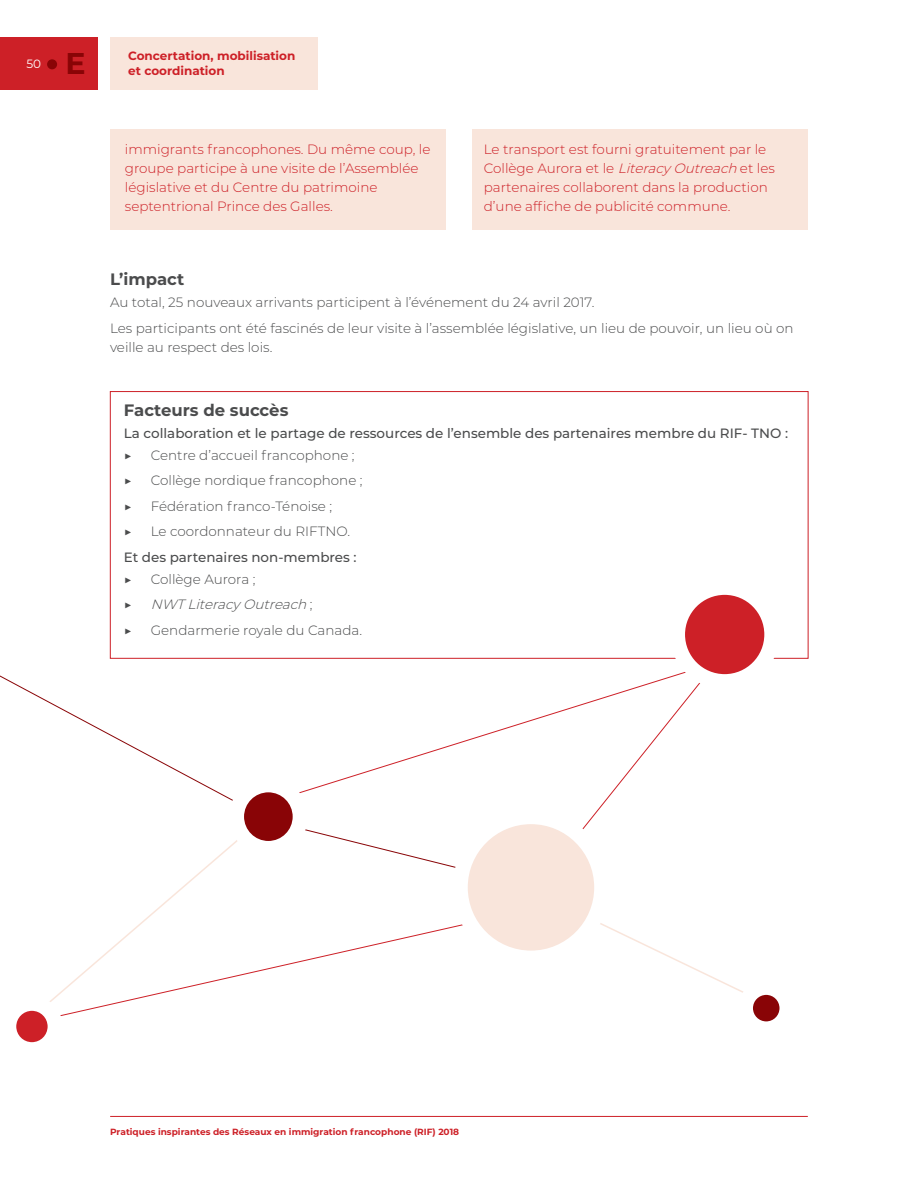
<style>
.page{position:relative;width:918px;height:1188px;background:#fff}
.page>*{position:absolute;margin:0;border:0;box-sizing:border-box;transform-origin:0 0}
.t1{font:700 30px "Montserrat";color:#890406}
.Facteurs_sous-titre{font:700 16.5px "Montserrat";color:#4b4c4d}
.Sous-titres_E{font:700 16.5px "Montserrat";color:#4b4c4d}
.Paragraphes{font:300 13.5px/18.8px "Montserrat";color:#4b4c4d}
.Solution_E__paragrap{font:300 13.5px/18.8px "Montserrat";color:#cd2027}
.Facteurs_Bullets{font:500 13.5px "Montserrat";color:#4b4c4d}
.t2{font:italic 300 13.5px "Montserrat";color:#4b4c4d}
.t3{font:700 13.5px "Montserrat";color:#4b4c4d}
.t4{font:700 12px "Montserrat";color:#cd2027}
.t5{font:12px "Montserrat";color:#fff}
.t6{font:700 9px "Montserrat";color:#cd2027}
.s1{font-style:italic}
.s2{font-style:normal}
</style>
<div class="page">
<div style="left:110px;top:38px;width:208px;height:52px;background:#f9e5db"></div>
<div style="left:0;top:38px;width:97px;height:52px;background:#cd2027"></div>
<div style="left:47px;top:59px;width:10px;height:10px;background:#890406;border-radius:50%"></div>
<hr style="left:110px;top:1116px;width:698px;height:1px;background:#cd2027">
<div style="left:110px;top:129px;width:336px;height:101px;background:#f9e5db"></div>
<div style="left:472px;top:129px;width:336px;height:101px;background:#f9e5db"></div>
<svg style="left:0;top:672px;width:743px;height:338px"></svg>
<svg style="left:678px;top:587px;width:94px;height:95px;background:#d44046"></svg>
<div style="left:460px;top:817px;width:142px;height:141px;background:#f9e5db;border-radius:50%"></div>
<svg style="left:745px;top:987px;width:42px;height:42px"></svg>
<svg style="left:237px;top:785px;width:63px;height:63px;fill:#890406"></svg>
<svg style="left:9px;top:1003px;width:46px;height:47px"></svg>
<div style="left:670px;top:580px;width:109px;height:109px;border:15px solid #fff;border-radius:50%"></div>
<div style="left:453px;top:809px;width:156px;height:157px;border:15px solid #fff;border-radius:50%"></div>
<div style="left:738px;top:980px;width:57px;height:56px;border:15px solid #fff;border-radius:50%"></div>
<div style="left:229px;top:777px;width:79px;height:79px;border:15px solid #fff;border-radius:50%"></div>
<div style="left:1px;top:996px;width:62px;height:61px;border:15px solid #fff;border-radius:50%"></div>
<p class="t5" style="left:27px;top:56px;width:16px">50</p>
<h1 class="t1" style="left:65px;top:42px;width:22px">E</h1>
<p class="t4" style="left:128px;top:47px;width:169px">Concertation, mobilisation</p>
<p class="t4" style="left:128px;top:62px;width:98px">et coordination</p>
<p class="Solution_E__paragrap" style="left:125px;top:140px;width:307px">immigrants francophones. Du même coup, le groupe participe à une visite de l’Assemblée législative et du Centre du patrimoine septentrional Prince des Galles.</p>
<p class="Solution_E__paragrap" style="left:484px;top:140px;width:293px">Le transport est fourni gratuitement par le Collège Aurora et le <span class="s1">Literacy Outreach</span> et les partenaires collaborent dans la production d’une affiche de publicité commune.</p>
<p class="Sous-titres_E" style="left:110px;top:268px;width:76px">L’impact</p>
<p class="Paragraphes" style="left:110px;top:293px;width:486px">Au total, 25 nouveaux arrivants participent à l’événement du 24 avril 2017.</p>
<p class="Paragraphes" style="left:110px;top:318px;width:685px">Les participants ont été fascinés de leur visite à l’assemblée législative, un lieu de pouvoir, un lieu où on veille au respect des lois.</p>
<p class="Facteurs_sous-titre" style="left:124px;top:398px;width:166px">Facteurs de succès</p>
<p class="Facteurs_Bullets" style="left:124px;top:424px;width:666px">La collaboration et le partage de ressources de l’ensemble des partenaires membre du RIF- TNO :</p>
<p class="t3" style="left:124px;top:445px;width:10px">▶</p>
<p class="Paragraphes" style="left:151px;top:445px;width:205px">Centre d’accueil francophone ;</p>
<p class="t3" style="left:124px;top:471px;width:10px">▶</p>
<p class="Paragraphes" style="left:151px;top:471px;width:213px">Collège nordique francophone ;</p>
<p class="t3" style="left:124px;top:496px;width:10px">▶</p>
<p class="Paragraphes" style="left:151px;top:496px;width:183px">Fédération franco-Ténoise ;</p>
<p class="t3" style="left:124px;top:522px;width:10px">▶</p>
<p class="Paragraphes" style="left:151px;top:522px;width:201px">Le coordonnateur du RIFTNO.</p>
<p class="Facteurs_Bullets" style="left:124px;top:548px;width:234px">Et des partenaires non-membres :</p>
<p class="t3" style="left:124px;top:569px;width:10px">▶</p>
<p class="Paragraphes" style="left:151px;top:569px;width:106px">Collège Aurora ;</p>
<p class="t3" style="left:124px;top:595px;width:10px">▶</p>
<p class="t2" style="left:151px;top:596px;width:163px">NWTLiteracy Outreach <span class="s2">;</span></p>
<p class="t3" style="left:124px;top:620px;width:10px">▶</p>
<p class="Paragraphes" style="left:151px;top:620px;width:213px">Gendarmerie royale du Canada.</p>
<p class="t6" style="left:110px;top:1125px;width:351px">Pratiques inspirantes des Réseaux en immigration francophone (RIF) 2018</p>
</div>
